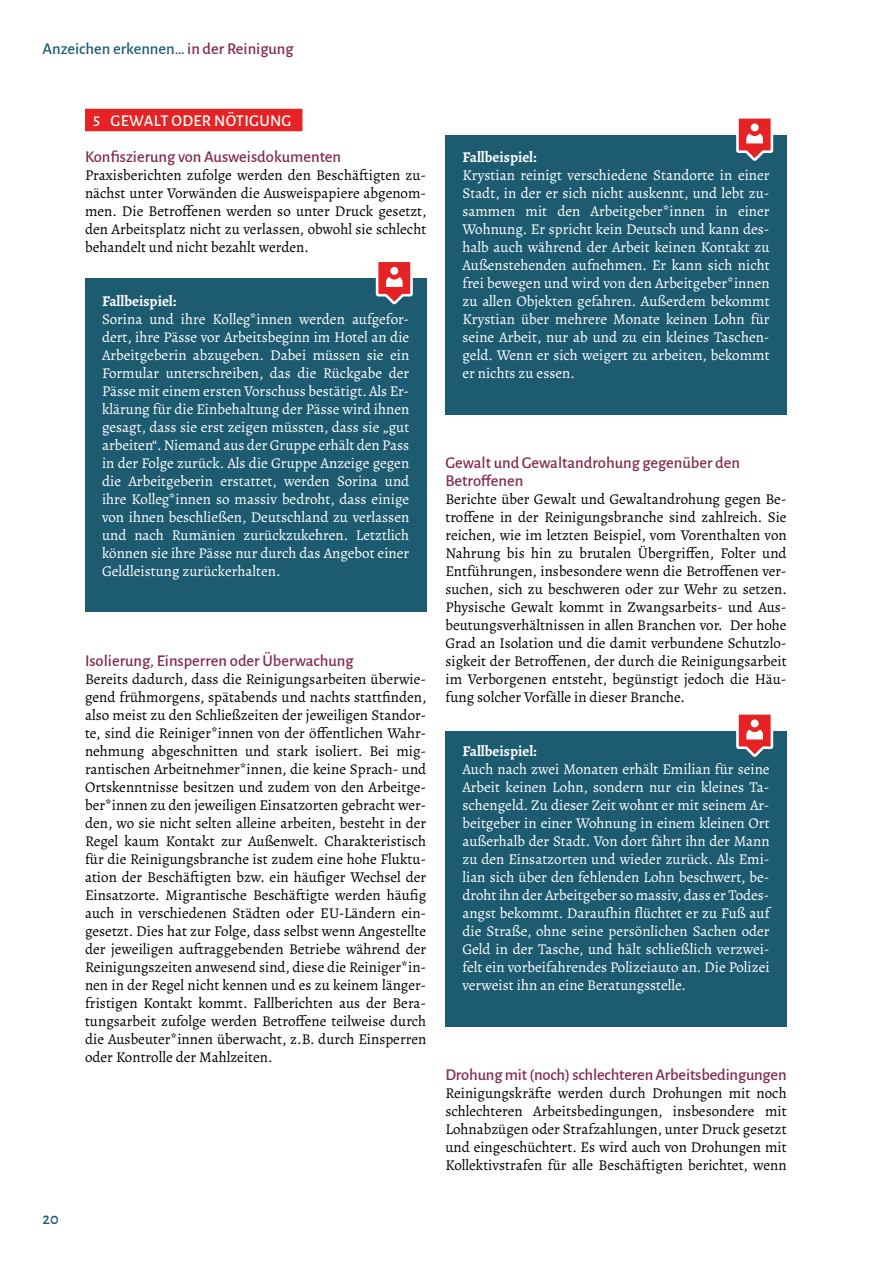
<style>
.page{position:relative;width:893px;height:1263px;background:#fff}
.page>*{position:absolute;margin:0;border:0;box-sizing:border-box;transform-origin:0 0}
.t1{font:500 16.5px/18px "Alegreya Sans";color:#82294e}
.t2{font:500 16.5px "Alegreya Sans";color:#1d5b70}
.t3{font:500 16.5px "Alegreya Sans";letter-spacing:.02em;color:#fff}
.t4{font:15px/18px "Alegreya";color:#000;text-align:justify}
.t5{font:15px/18px "Alegreya";color:#fff;text-align:justify}
.t6{font:700 15px "Alegreya";color:#fff}
.s1{color:#82294e}
</style>
<div class="page">
<div style="left:85px;top:278px;width:341px;height:334px;background:#1d5b70"></div>
<div style="left:445px;top:135px;width:342px;height:279px;background:#1d5b70"></div>
<div style="left:445px;top:731px;width:342px;height:295px;background:#1d5b70"></div>
<div style="left:85px;top:109px;width:217px;height:22px;background:#e52325"></div>
<svg style="left:375px;top:262px;width:38px;height:43px"></svg>
<svg style="left:736px;top:118px;width:38px;height:43px"></svg>
<svg style="left:736px;top:714px;width:38px;height:43px"></svg>
<p class="t2" style="left:43px;top:37px;width:253px">Anzeichen erkennen… <span class="s1">in der Reinigung</span></p>
<p class="t2" style="left:43px;top:1207px;width:18px">20</p>
<p class="t3" style="left:93px;top:109px;width:200px">5 GEWALT ODER NÖTIGUNG</p>
<p class="t1" style="left:85px;top:147px;width:258px">Konfiszierung von Ausweisdokumenten</p>
<p class="t4" style="left:85px;top:166px;width:343px">Praxisberichten zufolge werden den Beschäftigten zu&shy;nächst unter Vorwänden die Ausweispapiere abgenom&shy;men. Die Betroffenen werden so unter Druck gesetzt, den Arbeitsplatz nicht zu verlassen, obwohl sie schlecht behandelt und nicht bezahlt werden.</p>
<p class="t6" style="left:102px;top:291px;width:76px">Fallbeispiel:</p>
<p class="t5" style="left:102px;top:310px;width:309px">Sorina und ihre Kolleg*innen werden aufgefor&shy;dert, ihre Pässe vor Arbeitsbeginn im Hotel an die Arbeitgeberin abzugeben. Dabei müssen sie ein Formular unterschreiben, das die Rückgabe der Pässe mit einem ersten Vorschuss bestätigt. Als Er&shy;klärung für die Einbehaltung der Pässe wird ihnen gesagt, dass sie erst zeigen müssten, dass sie „gut arbeiten“. Niemand aus der Gruppe erhält den Pass in der Folge zurück. Als die Gruppe Anzeige gegen die Arbeitgeberin erstattet, werden Sorina und ihre Kolleg*innen so massiv bedroht, dass einige von ihnen beschließen, Deutschland zu verlassen und nach Rumänien zurückzukehren. Letztlich können sie ihre Pässe nur durch das Angebot einer Geldleistung zurückerhalten.</p>
<p class="t1" style="left:85px;top:651px;width:270px">Isolierung, Einsperren oder Überwachung</p>
<p class="t4" style="left:85px;top:670px;width:343px">Bereits dadurch, dass die Reinigungsarbeiten überwie&shy;gend frühmorgens, spätabends und nachts stattfinden, also meist zu den Schließzeiten der jeweiligen Standor&shy;te, sind die Reiniger*innen von der öffentlichen Wahr&shy;nehmung abgeschnitten und stark isoliert. Bei mig&shy;rantischen Arbeitnehmer*innen, die keine Sprach- und Ortskenntnisse besitzen und zudem von den Arbeitge&shy;ber*innen zu den jeweiligen Einsatzorten gebracht wer&shy;den, wo sie nicht selten alleine arbeiten, besteht in der Regel kaum Kontakt zur Außenwelt. Charakteristisch für die Reinigungsbranche ist zudem eine hohe Fluktu&shy;ation der Beschäftigten bzw. ein häufiger Wechsel der Einsatzorte. Migrantische Beschäftigte werden häufig auch in verschiedenen Städten oder EU-Ländern ein&shy;gesetzt. Dies hat zur Folge, dass selbst wenn Angestellte der jeweiligen auftraggebenden Betriebe während der Reinigungszeiten anwesend sind, diese die Reiniger*in&shy;nen in der Regel nicht kennen und es zu keinem länger&shy;fristigen Kontakt kommt. Fallberichten aus der Bera&shy;tungsarbeit zufolge werden Betroffene teilweise durch die Ausbeuter*innen überwacht, z.B. durch Einsperren oder Kontrolle der Mahlzeiten.</p>
<p class="t6" style="left:462px;top:147px;width:76px">Fallbeispiel:</p>
<p class="t5" style="left:462px;top:166px;width:309px">Krystian reinigt verschiedene Standorte in einer Stadt, in der er sich nicht auskennt, und lebt zu&shy;sammen mit den Arbeitgeber*innen in einer Wohnung. Er spricht kein Deutsch und kann des&shy;halb auch während der Arbeit keinen Kontakt zu Außenstehenden aufnehmen. Er kann sich nicht frei bewegen und wird von den Arbeitgeber*innen zu allen Objekten gefahren. Außerdem bekommt Krystian über mehrere Monate keinen Lohn für seine Arbeit, nur ab und zu ein kleines Taschen&shy;geld. Wenn er sich weigert zu arbeiten, bekommt er nichts zu essen.</p>
<p class="t1" style="left:445px;top:453px;width:296px">Gewalt und Gewaltandrohung gegenüber den<br>Betroffenen</p>
<p class="t4" style="left:445px;top:490px;width:343px">Berichte über Gewalt und Gewaltandrohung gegen Be&shy;troffene in der Reinigungsbranche sind zahlreich. Sie reichen, wie im letzten Beispiel, vom Vorenthalten von Nahrung bis hin zu brutalen Übergriffen, Folter und Entführungen, insbesondere wenn die Betroffenen ver&shy;suchen, sich zu beschweren oder zur Wehr zu setzen.<br>Physische Gewalt kommt in Zwangsarbeits- und Aus&shy;beutungsverhältnissen in allen Branchen vor. Der hohe Grad an Isolation und die damit verbundene Schutzlo&shy;sigkeit der Betroffenen, der durch die Reinigungsarbeit im Verborgenen entsteht, begünstigt jedoch die Häu&shy;fung solcher Vorfälle in dieser Branche.</p>
<p class="t6" style="left:462px;top:741px;width:76px">Fallbeispiel:</p>
<p class="t5" style="left:462px;top:760px;width:309px">Auch nach zwei Monaten erhält Emilian für seine Arbeit keinen Lohn, sondern nur ein kleines Ta&shy;schengeld. Zu dieser Zeit wohnt er mit seinem Ar&shy;beitgeber in einer Wohnung in einem kleinen Ort außerhalb der Stadt. Von dort fährt ihn der Mann zu den Einsatzorten und wieder zurück. Als Emi&shy;lian sich über den fehlenden Lohn beschwert, be&shy;droht ihn der Arbeitgeber so massiv, dass er Todes&shy;angst bekommt. Daraufhin flüchtet er zu Fuß auf die Straße, ohne seine persönlichen Sachen oder Geld in der Tasche, und hält schließlich verzwei&shy;felt ein vorbeifahrendes Polizeiauto an. Die Polizei verweist ihn an eine Beratungsstelle.</p>
<p class="t1" style="left:445px;top:1065px;width:343px">Drohung mit (noch) schlechteren Arbeitsbedingungen</p>
<p class="t4" style="left:445px;top:1084px;width:343px">Reinigungskräfte werden durch Drohungen mit noch schlechteren Arbeitsbedingungen, insbesondere mit Lohnabzügen oder Strafzahlungen, unter Druck gesetzt und eingeschüchtert. Es wird auch von Drohungen mit Kollektivstrafen für alle Beschäftigten berichtet, wenn</p>
</div>
